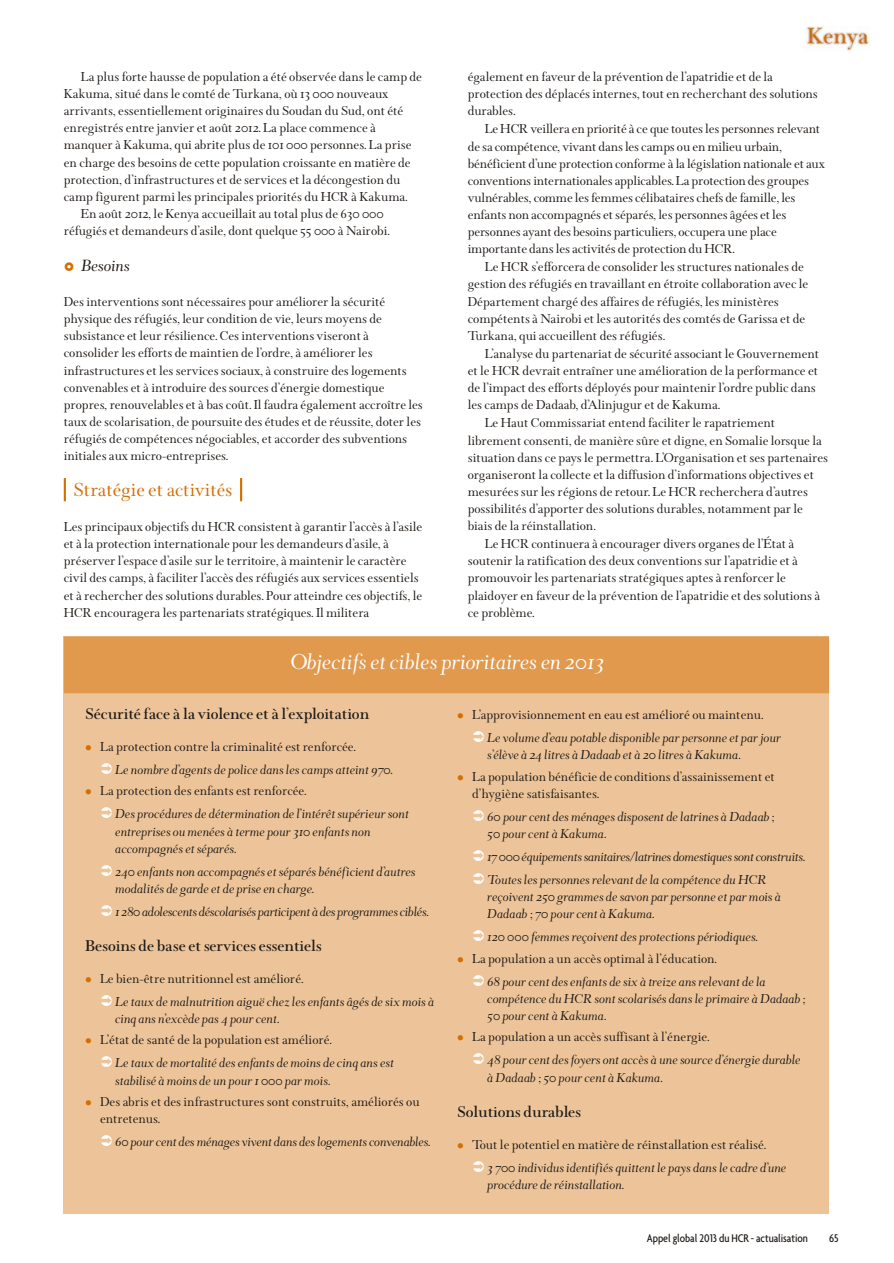
<style>
.page{position:relative;width:894px;height:1263px;background:#fff}
.page>*{position:absolute;margin:0;border:0;box-sizing:border-box;transform-origin:0 0}
.t1{font:italic 24px "Wessex";letter-spacing:-.005em;color:#fff}
.t2{font:21px "Wessex";letter-spacing:-.005em;color:#d46e00}
.t3{font:italic 18px "Wessex";letter-spacing:-.005em;color:#1f1a17}
.t4{font:600 17.25px "Wessex";letter-spacing:-.005em;color:#1f1a17}
.t5{font:14.25px/17.1px "Wessex";letter-spacing:-.005em;color:#1f1a17}
.t6{font:italic 14.25px/23px "Wessex";letter-spacing:-.005em;color:#1f1a17}
.t7{font:italic 14.25px/23px "Wessex";letter-spacing:-.025em;color:#1f1a17}
.t8{font:italic 14.25px "Wessex";letter-spacing:-.03em;color:#1f1a17}
.t9{font:500 condensed 12px "Agenda";letter-spacing:-.005em;color:#1f1a17}
.s1{color:#d46e00}
.s2{font-style:normal}
</style>
<div class="page">
<hr style="left:64px;top:478px;width:2px;height:23px;background:#d46e00">
<hr style="left:240px;top:478px;width:2px;height:23px;background:#d46e00">
<div style="left:64px;top:637px;width:765px;height:577px;background:#edc499"></div>
<div style="left:64px;top:637px;width:765px;height:56px;background:#e0994d"></div>
<img style="left:806px;top:27px;width:63px;height:24px">
<p class="t5" style="left:81px;top:69px;width:343px">La plus forte hausse de population a été observée dans le camp de</p>
<p class="t5" style="left:64px;top:86px;width:326px">Kakuma, situé dans le comté de Turkana, où 13 000 nouveaux</p>
<p class="t5" style="left:64px;top:103px;width:341px">arrivants, essentiellement originaires du Soudan du Sud, ont été</p>
<p class="t5" style="left:64px;top:120px;width:314px">enregistrés entre janvier et août 2012. La place commence à</p>
<p class="t5" style="left:64px;top:137px;width:349px">manquer à Kakuma, qui abrite plus de 101 000 personnes. La prise</p>
<p class="t5" style="left:64px;top:154px;width:349px">en charge des besoins de cette population croissante en matière de</p>
<p class="t5" style="left:64px;top:172px;width:338px">protection, d’infrastructures et de services et la décongestion du</p>
<p class="t5" style="left:64px;top:189px;width:346px">camp figurent parmi les principales priorités du HCR à Kakuma.</p>
<p class="t5" style="left:81px;top:206px;width:304px">En août 2012, le Kenya accueillait au total plus de 630 000</p>
<p class="t5" style="left:64px;top:223px;width:328px">réfugiés et demandeurs d’asile, dont quelque 55 000 à Nairobi.</p>
<p class="t3" style="left:81px;top:258px;width:50px">Besoins</p>
<p class="t5" style="left:64px;top:294px;width:361px">Des interventions sont nécessaires pour améliorer la sécurité physique des réfugiés, leur condition de vie, leurs moyens de subsistance et leur résilience. Ces interventions viseront à consolider les efforts de maintien de l’ordre, à améliorer les infrastructures et les services sociaux, à construire des logements convenables et à introduire des sources d’énergie domestique propres, renouvelables et à bas coût. Il faudra également accroître les taux de scolarisation, de poursuite des études et de réussite, doter les réfugiés de compétences négociables, et accorder des subventions initiales aux micro-entreprises.</p>
<h2 class="t2" style="left:74px;top:480px;width:160px">Stratégie et activités</h2>
<p class="t5" style="left:64px;top:519px;width:360px">Les principaux objectifs du HCR consistent à garantir l’accès à l’asile et à la protection internationale pour les demandeurs d’asile, à préserver l’espace d’asile sur le territoire, à maintenir le caractère civil des camps, à faciliter l’accès des réfugiés aux services essentiels et à rechercher des solutions durables. Pour atteindre ces objectifs, le HCR encouragera les partenariats stratégiques. Il militera</p>
<p class="t5" style="left:468px;top:69px;width:352px">également en faveur de la prévention de l’apatridie et de la protection des déplacés internes, tout en recherchant des solutions durables.</p>
<p class="t5" style="left:468px;top:121px;width:359px;text-indent:17px">Le HCR veillera en priorité à ce que toutes les personnes relevant de sa compétence, vivant dans les camps ou en milieu urbain, bénéficient d’une protection conforme à la législation nationale et aux conventions internationales applicables. La protection des groupes vulnérables, comme les femmes célibataires chefs de famille, les enfants non accompagnés et séparés, les personnes âgées et les personnes ayant des besoins particuliers, occupera une place importante dans les activités de protection du HCR.</p>
<p class="t5" style="left:468px;top:259px;width:342px;text-indent:17px">Le HCR s’efforcera de consolider les structures nationales de gestion des réfugiés en travaillant en étroite collaboration avec le Département chargé des affaires de réfugiés, les ministères compétents à Nairobi et les autorités des comtés de Garissa et de Turkana, qui accueillent des réfugiés.</p>
<p class="t5" style="left:485px;top:346px;width:336px">L’analyse du partenariat de sécurité associant le Gouvernement</p>
<p class="t5" style="left:468px;top:363px;width:352px">et le HCR devrait entraîner une amélioration de la performance et</p>
<p class="t5" style="left:468px;top:380px;width:350px">de l’impact des efforts déployés pour maintenir l’ordre public dans</p>
<p class="t5" style="left:468px;top:397px;width:254px">les camps de Dadaab, d’Alinjugur et de Kakuma.</p>
<p class="t5" style="left:485px;top:415px;width:292px">Le Haut Commissariat entend faciliter le rapatriement</p>
<p class="t5" style="left:468px;top:432px;width:356px">librement consenti, de manière sûre et digne, en Somalie lorsque la</p>
<p class="t5" style="left:468px;top:450px;width:362px">situation dans ce pays le permettra. L’Organisation et ses partenaires</p>
<p class="t5" style="left:468px;top:467px;width:348px">organiseront la collecte et la diffusion d’informations objectives et</p>
<p class="t5" style="left:468px;top:484px;width:342px">mesurées sur les régions de retour. Le HCR recherchera d’autres</p>
<p class="t5" style="left:468px;top:501px;width:337px">possibilités d’apporter des solutions durables, notamment par le</p>
<p class="t5" style="left:468px;top:518px;width:130px">biais de la réinstallation.</p>
<p class="t5" style="left:485px;top:536px;width:311px">Le HCR continuera à encourager divers organes de l’État à</p>
<p class="t5" style="left:468px;top:553px;width:332px">soutenir la ratification des deux conventions sur l’apatridie et à</p>
<p class="t5" style="left:468px;top:570px;width:320px">promouvoir les partenariats stratégiques aptes à renforcer le</p>
<p class="t5" style="left:468px;top:587px;width:354px">plaidoyer en faveur de la prévention de l’apatridie et des solutions à</p>
<p class="t5" style="left:468px;top:605px;width:69px">ce problème.</p>
<h1 class="t1" style="left:289px;top:651px;width:316px">Objectifs et cibles prioritaires en 2013</h1>
<p class="t4" style="left:85px;top:706px;width:286px">Sécurité face à la violence et à l’exploitation</p>
<p class="t6" style="left:115px;top:736px;width:280px;text-indent:-30px"><span class="s1">●</span> <span class="s2">La protection contre la criminalité est renforcée.<br></span>Le nombre d’agents de police dans les camps atteint 970.</p>
<p class="t6" style="left:115px;top:780px;width:295px;text-indent:-30px"><span class="s1">●</span> <span class="s2">La protection des enfants est renforcée.<br></span>Des procédures de détermination de l’intérêt supérieur sont</p>
<p class="t6" style="left:115px;top:823px;width:257px;line-height:17.1px">entreprises ou menées à terme pour 310 enfants non accompagnés et séparés.</p>
<p class="t6" style="left:115px;top:864px;width:302px;line-height:17.1px">240 enfants non accompagnés et séparés bénéficient d’autres modalités de garde et de prise en charge.</p>
<p class="t8" style="left:115px;top:905px;width:316px">1 280 adolescents déscolarisés participent à des programmes ciblés.</p>
<p class="t4" style="left:85px;top:938px;width:238px">Besoins de base et services essentiels</p>
<p class="t6" style="left:115px;top:968px;width:321px;text-indent:-30px"><span class="s1">●</span> <span class="s2">Le bien-être nutritionnel est amélioré.<br></span>Le taux de malnutrition aiguë chez les enfants âgés de six mois à</p>
<p class="t6" style="left:115px;top:1008px;width:166px">cinq ans n’excède pas 4 pour cent.</p>
<p class="t6" style="left:115px;top:1029px;width:280px;text-indent:-30px"><span class="s1">●</span> <span class="s2">L’état de santé de la population est amélioré.<br></span>Le taux de mortalité des enfants de moins de cinq ans est</p>
<p class="t6" style="left:115px;top:1070px;width:217px">stabilisé à moins de un pour 1 000 par mois.</p>
<p class="t5" style="left:100px;top:1094px;width:321px;text-indent:-15px"><span class="s1">●</span> Des abris et des infrastructures sont construits, améliorés ou entretenus.</p>
<p class="t6" style="left:115px;top:1131px;width:317px">60 pour cent des ménages vivent dans des logements convenables.</p>
<p class="t6" style="left:487px;top:704px;width:295px;text-indent:-30px"><span class="s1">●</span> <span class="s2">L’approvisionnement en eau est amélioré ou maintenu.<br></span>Le volume d’eau potable disponible par personne et par jour</p>
<p class="t6" style="left:487px;top:744px;width:255px">s’élève à 24 litres à Dadaab et à 20 litres à Kakuma.</p>
<p class="t5" style="left:472px;top:769px;width:304px;text-indent:-15px"><span class="s1">●</span> La population bénéficie de conditions d’assainissement et d’hygiène satisfaisantes.</p>
<p class="t6" style="left:487px;top:809px;width:289px;line-height:17.1px">60 pour cent des ménages disposent de latrines à Dadaab ;<br>50 pour cent à Kakuma.</p>
<p class="t7" style="left:487px;top:846px;width:320px">17 000 équipements sanitaires/latrines domestiques sont construits.<br>Toutes les personnes relevant de la compétence du HCR</p>
<p class="t6" style="left:487px;top:889px;width:295px;line-height:17.1px">reçoivent 250 grammes de savon par personne et par mois à<br>Dadaab ; 70 pour cent à Kakuma.</p>
<p class="t6" style="left:487px;top:926px;width:273px">120 000 femmes reçoivent des protections périodiques.</p>
<p class="t6" style="left:487px;top:948px;width:280px;text-indent:-30px"><span class="s1">●</span> <span class="s2">La population a un accès optimal à l’éducation.<br></span>68 pour cent des enfants de six à treize ans relevant de la</p>
<p class="t6" style="left:487px;top:991px;width:320px;line-height:17.1px">compétence du HCR sont scolarisés dans le primaire à Dadaab ;<br>50 pour cent à Kakuma.</p>
<p class="t6" style="left:487px;top:1026px;width:315px;text-indent:-30px"><span class="s1">●</span> <span class="s2">La population a un accès suffisant à l’énergie.<br></span>48 pour cent des foyers ont accès à une source d’énergie durable</p>
<p class="t6" style="left:487px;top:1067px;width:177px">à Dadaab ; 50 pour cent à Kakuma.</p>
<p class="t4" style="left:457px;top:1104px;width:126px">Solutions durables</p>
<p class="t6" style="left:487px;top:1134px;width:301px;text-indent:-30px"><span class="s1">●</span> <span class="s2">Tout le potentiel en matière de réinstallation est réalisé.<br></span>3 700 individus identifiés quittent le pays dans le cadre d’une</p>
<p class="t6" style="left:487px;top:1174px;width:139px">procédure de réinstallation.</p>
<p class="t9" style="left:647px;top:1232px;width:163px">Appel global 2013 du HCR - actualisation</p>
<p class="t9" style="left:829px;top:1232px;width:11px">65</p>
</div>
